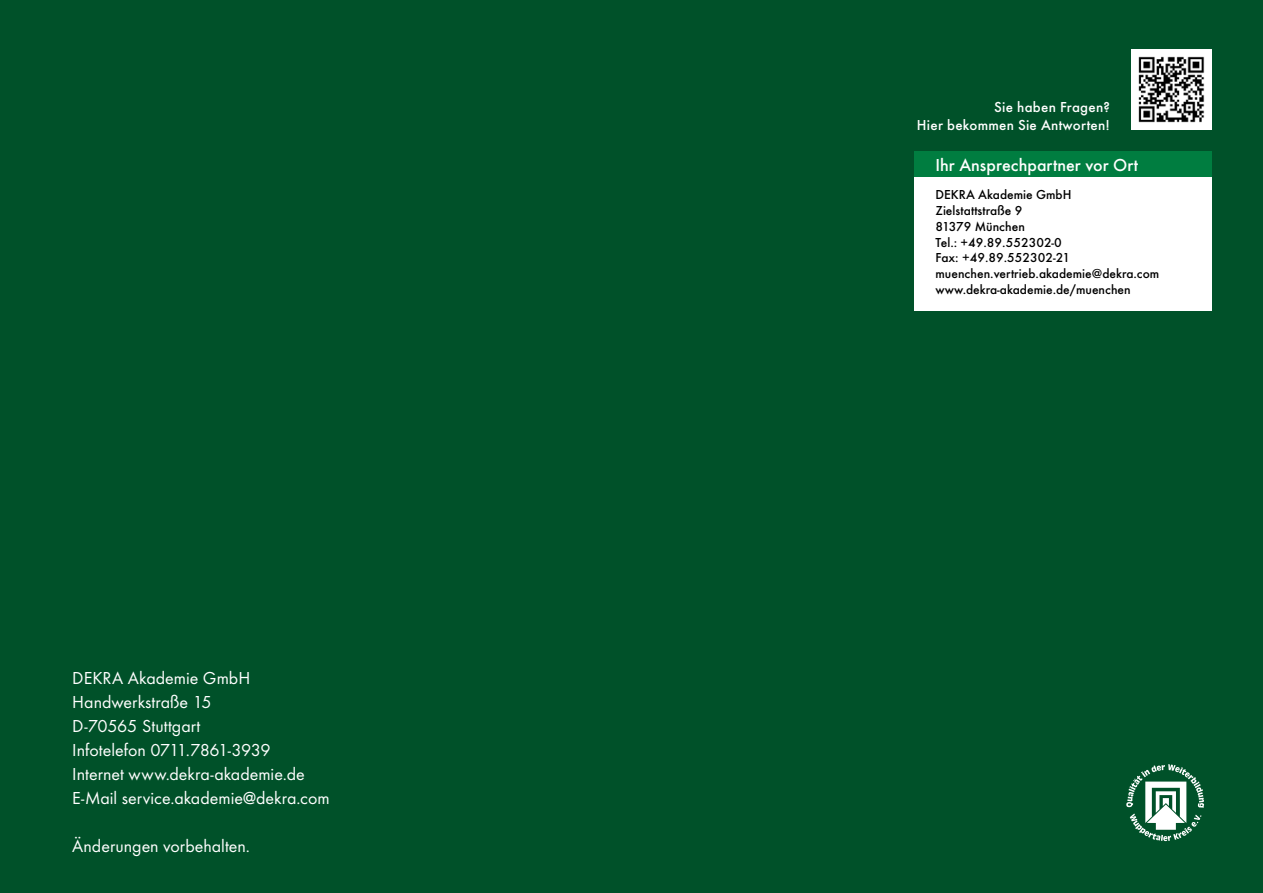
<style>
.page{position:relative;width:1263px;height:893px;background:#005129}
.page>*{position:absolute;margin:0;border:0;box-sizing:border-box;transform-origin:0 0}
.t1{font:18px/24px "Futura TOT Boo";color:#fff}
.t2{font:500 18px "Futura TOT";color:#fff}
.t3{font:500 15px/18px "Futura TOT";letter-spacing:.015em;color:#fff;text-align:right}
.t4{font:500 13.5px/15.8px "Futura TOT";color:#000}
</style>
<div class="page">
<img style="left:1131px;top:49px;width:81px;height:81px">
<div style="left:914px;top:177px;width:298px;height:134px;background:#fff"></div>
<div style="left:914px;top:151px;width:298px;height:26px;background:#007d40"></div>
<svg style="left:1126px;top:764px;width:78px;height:77px"></svg>
<p class="t1" style="left:72px;top:666px;width:259px">DEKRA Akademie GmbH<br>Handwerkstraße 15<br>D-70565 Stuttgart<br>Infotelefon 0711.7861-3939<br>Internet www.dekra-akademie.de<br>E-Mail service.akademie@dekra.com</p>
<p class="t1" style="left:72px;top:834px;width:179px">Änderungen vorbehalten.</p>
<p class="t3" style="left:917px;top:98px;width:195px">Sie haben Fragen?<br>Hier bekommen Sie Antworten!</p>
<p class="t2" style="left:935px;top:154px;width:204px">Ihr Ansprechpartner vor Ort</p>
<p class="t4" style="left:935px;top:187px;width:225px">DEKRA Akademie GmbH<br>Zielstattstraße 9<br>81379 München<br>Tel.: +49.89.552302-0<br>Fax: +49.89.552302-21 muenchen.vertrieb.akademie@dekra.com www.dekra-akademie.de/muenchen</p>
</div>
